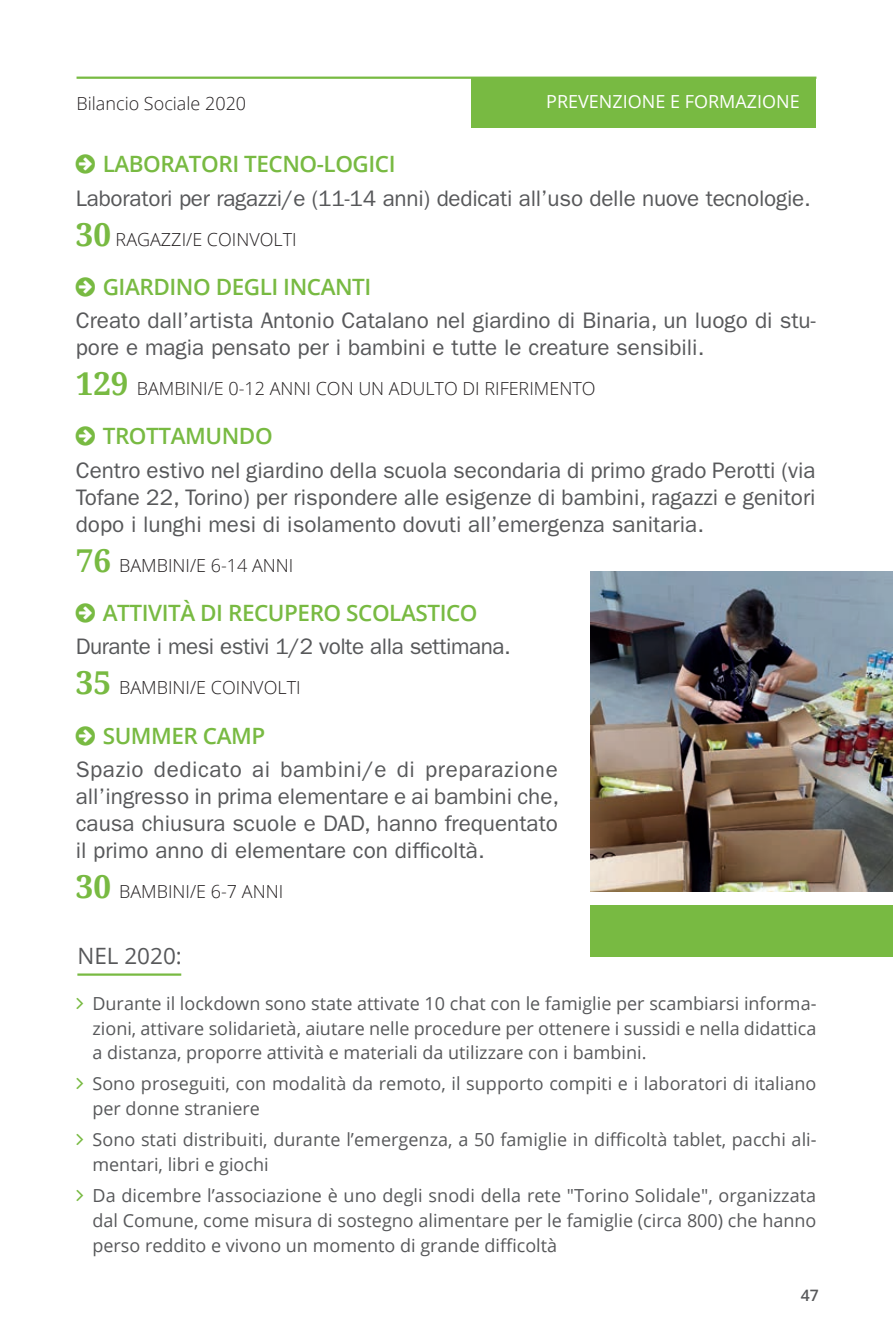
<style>
.page{position:relative;width:893px;height:1340px;background:#fff}
.page>*{position:absolute;margin:0;border:0;box-sizing:border-box;transform-origin:0 0}
.t1{font:22.5px/27px "ITC Franklin Gothic Std";color:#57585a;text-align:justify}
.t2{font:600 22.5px "Open Sans";letter-spacing:-.02em;color:#78ba42}
.t3{font:22.5px "ITC Franklin Gothic Std";letter-spacing:-.02em;color:#57585a}
.t4{font:22.5px "Open Sans";color:#57585a}
.t5{font:18px/24.8px "Open Sans";color:#57585a;text-align:justify}
.NUMERI_S_P{font:300 18px "Open Sans";color:#231f20}
.t6{font:18px "Open Sans";color:#fff}
.t7{font:600 15.75px "Open Sans";color:#57585a}
.s1{font-family:"Droid Serif";font-weight:700;font-size:31.5px;color:#78ba42}
</style>
<div class="page">
<hr style="left:77px;top:77px;width:739px;height:2px;background:#78ba42">
<div style="left:471px;top:78px;width:345px;height:50px;background:#78ba42"></div>
<hr style="left:77px;top:973px;width:104px;height:2px;background:#78ba42">
<img style="left:590px;top:571px;width:303px;height:320px">
<div style="left:590px;top:905px;width:303px;height:51px;background:#78ba42"></div>
<p class="NUMERI_S_P" style="left:77px;top:91px;width:171px">Bilancio Sociale 2020</p>
<p class="t6" style="left:546px;top:89px;width:255px">PREVENZIONE E FORMAZIONE</p>
<p class="t2" style="left:103px;top:149px;width:294px">LABORATORI TECNO-LOGICI</p>
<p class="t1" style="left:76px;top:185px;width:737px">Laboratori per ragazzi/e (11-14 anni) dedicati all’uso delle nuove tecnologie.</p>
<p class="NUMERI_S_P" style="left:76px;top:227px;width:223px"><span class="s1">30</span> RAGAZZI/E COINVOLTI</p>
<p class="t2" style="left:103px;top:271px;width:270px">GIARDINO DEGLI INCANTI</p>
<p class="t1" style="left:76px;top:307px;width:741px">Creato dall’artista Antonio Catalano nel giardino di Binaria, un luogo di stu&shy;pore e magia pensato per i bambini e tutte le creature sensibili.</p>
<p class="NUMERI_S_P" style="left:76px;top:376px;width:521px"><span class="s1">129</span> BAMBINI/E 0-12 ANNI CON UN ADULTO DI RIFERIMENTO</p>
<p class="t2" style="left:103px;top:421px;width:171px">TROTTAMUNDO</p>
<p class="t1" style="left:76px;top:457px;width:741px">Centro estivo nel giardino della scuola secondaria di primo grado Perotti (via Tofane 22, Torino) per rispondere alle esigenze di bambini, ragazzi e genitori dopo i lunghi mesi di isolamento dovuti all’emergenza sanitaria.</p>
<p class="NUMERI_S_P" style="left:76px;top:553px;width:219px"><span class="s1">76</span> BAMBINI/E 6-14 ANNI</p>
<p class="t2" style="left:103px;top:597px;width:376px">ATTIVITÀ DI RECUPERO SCOLASTICO</p>
<p class="t3" style="left:76px;top:634px;width:437px">Durante i mesi estivi 1/2 volte alla settimana.</p>
<p class="NUMERI_S_P" style="left:76px;top:675px;width:226px"><span class="s1">35</span> BAMBINI/E COINVOLTI</p>
<p class="t2" style="left:103px;top:720px;width:164px">SUMMER CAMP</p>
<p class="t1" style="left:76px;top:756px;width:485px">Spazio dedicato ai bambini/e di preparazione all’ingresso in prima elementare e ai bambini che, causa chiusura scuole e DAD, hanno frequentato il primo anno di elementare con difficoltà.</p>
<p class="NUMERI_S_P" style="left:76px;top:878px;width:209px"><span class="s1">30</span> BAMBINI/E 6-7 ANNI</p>
<p class="t4" style="left:77px;top:940px;width:106px">NEL 2020:</p>
<p class="t5" style="left:92px;top:990px;width:725px">Durante il lockdown sono state attivate 10 chat con le famiglie per scambiarsi informa&shy;zioni, attivare solidarietà, aiutare nelle procedure per ottenere i sussidi e nella didattica a distanza, proporre attività e materiali da utilizzare con i bambini.</p>
<p class="t5" style="left:92px;top:1071px;width:725px">Sono proseguiti, con modalità da remoto, il supporto compiti e i laboratori di italiano per donne straniere</p>
<p class="t5" style="left:92px;top:1126px;width:725px">Sono stati distribuiti, durante l’emergenza, a 50 famiglie in difficoltà tablet, pacchi ali&shy;mentari, libri e giochi</p>
<p class="t5" style="left:92px;top:1182px;width:725px">Da dicembre l’associazione è uno degli snodi della rete "Torino Solidale", organizzata dal Comune, come misura di sostegno alimentare per le famiglie (circa 800) che hanno perso reddito e vivono un momento di grande difficoltà</p>
<p class="t7" style="left:801px;top:1284px;width:19px">47</p>
</div>
